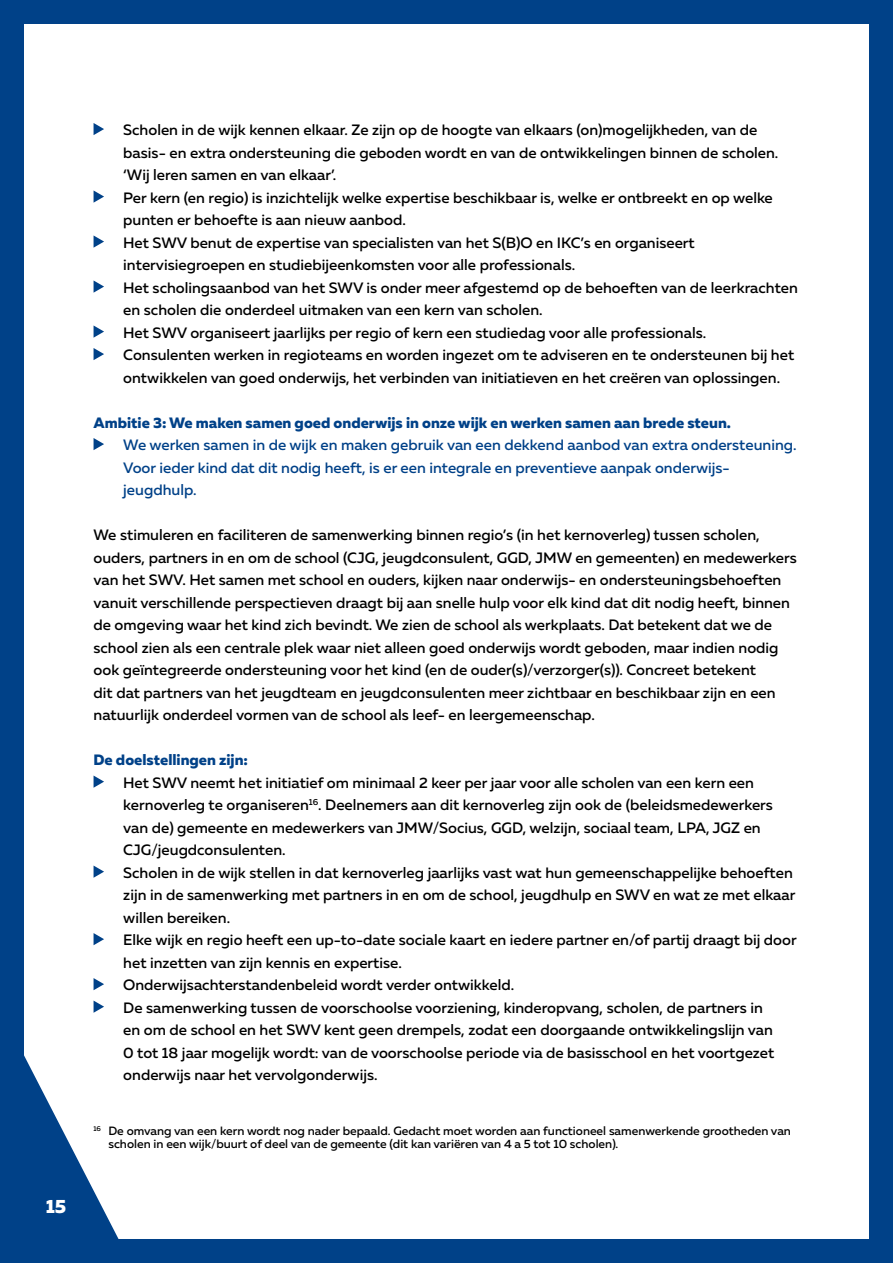
<style>
.page{position:relative;width:893px;height:1263px;background:#fff}
.page>*{position:absolute;margin:0;border:0;box-sizing:border-box;transform-origin:0 0}
.t1{font:800 19.2px "Muller";color:#fff}
.t2{font:500 15px/22.5px "Muller";color:#000}
.t3{font:500 15px/22.5px "Muller";color:#004188}
.t4{font:800 15px "Muller";color:#004188}
.t5{font:500 12px/13.5px "Muller";color:#000}
</style>
<div class="page">
<svg style="left:25px;top:1057px;width:93px;height:181px"></svg>
<div style="left:0;top:0;width:893px;height:1263px;border:24px solid #004188"></div>
<svg style="left:94px;top:123px;width:10px;height:12px"></svg>
<svg style="left:94px;top:190px;width:10px;height:13px"></svg>
<svg style="left:94px;top:235px;width:10px;height:13px"></svg>
<svg style="left:94px;top:280px;width:10px;height:13px"></svg>
<svg style="left:94px;top:325px;width:10px;height:13px"></svg>
<svg style="left:94px;top:348px;width:10px;height:12px"></svg>
<svg style="left:94px;top:438px;width:10px;height:12px"></svg>
<svg style="left:94px;top:776px;width:10px;height:12px"></svg>
<svg style="left:94px;top:866px;width:10px;height:12px"></svg>
<svg style="left:94px;top:933px;width:10px;height:12px"></svg>
<svg style="left:94px;top:978px;width:10px;height:12px"></svg>
<svg style="left:94px;top:1001px;width:10px;height:12px"></svg>
<p class="t1" style="left:46px;top:1194px;width:22px">15</p>
<p class="t2" style="left:123px;top:118px;width:676px">Scholen in de wijk kennen elkaar. Ze zijn op de hoogte van elkaars (on)mogelijkheden, van de basis- en extra ondersteuning die geboden wordt en van de ontwikkelingen binnen de scholen. ‘Wij leren samen en van elkaar’.<br>Per kern (en regio) is inzichtelijk welke expertise beschikbaar is, welke er ontbreekt en op welke punten er behoefte is aan nieuw aanbod.<br>Het SWV benut de expertise van specialisten van het S(B)O en IKC’s en organiseert intervisiegroepen en studiebijeenkomsten voor alle professionals.<br>Het scholingsaanbod van het SWV is onder meer afgestemd op de behoeften van de leerkrachten en scholen die onderdeel uitmaken van een kern van scholen.<br>Het SWV organiseert jaarlijks per regio of kern een studiedag voor alle professionals.<br>Consulenten werken in regioteams en worden ingezet om te adviseren en te ondersteunen bij het ontwikkelen van goed onderwijs, het verbinden van initiatieven en het creëren van oplossingen.</p>
<p class="t4" style="left:94px;top:413px;width:639px">Ambitie 3: We maken samen goed onderwijs in onze wijk en werken samen aan brede steun.</p>
<p class="t3" style="left:123px;top:433px;width:675px">We werken samen in de wijk en maken gebruik van een dekkend aanbod van extra ondersteuning.<br>Voor ieder kind dat dit nodig heeft, is er een integrale en preventieve aanpak onderwijs&shy;jeugdhulp.</p>
<p class="t2" style="left:94px;top:523px;width:705px">We stimuleren en faciliteren de samenwerking binnen regio’s (in het kernoverleg) tussen scholen, ouders, partners in en om de school (CJG, jeugdconsulent, GGD, JMW en gemeenten) en medewerkers van het SWV. Het samen met school en ouders, kijken naar onderwijs- en ondersteuningsbehoeften vanuit verschillende perspectieven draagt bij aan snelle hulp voor elk kind dat dit nodig heeft, binnen de omgeving waar het kind zich bevindt. We zien de school als werkplaats. Dat betekent dat we de school zien als een centrale plek waar niet alleen goed onderwijs wordt geboden, maar indien nodig ook geïntegreerde ondersteuning voor het kind (en de ouder(s)/verzorger(s)). Concreet betekent<br>dit dat partners van het jeugdteam en jeugdconsulenten meer zichtbaar en beschikbaar zijn en een natuurlijk onderdeel vormen van de school als leef- en leergemeenschap.</p>
<p class="t4" style="left:94px;top:750px;width:156px">De doelstellingen zijn:</p>
<p class="t2" style="left:123px;top:771px;width:675px">Het SWV neemt het initiatief om minimaal 2 keer per jaar voor alle scholen van een kern een kernoverleg te organiseren<sup>16</sup>. Deelnemers aan dit kernoverleg zijn ook de (beleidsmedewerkers van de) gemeente en medewerkers van JMW/Socius, GGD, welzijn, sociaal team, LPA, JGZ en CJG/jeugdconsulenten.<br>Scholen in de wijk stellen in dat kernoverleg jaarlijks vast wat hun gemeenschappelijke behoeften zijn in de samenwerking met partners in en om de school, jeugdhulp en SWV en wat ze met elkaar willen bereiken.<br>Elke wijk en regio heeft een up-to-date sociale kaart en iedere partner en/of partij draagt bij door het inzetten van zijn kennis en expertise.<br>Onderwijsachterstandenbeleid wordt verder ontwikkeld.<br>De samenwerking tussen de voorschoolse voorziening, kinderopvang, scholen, de partners in<br>en om de school en het SWV kent geen drempels, zodat een doorgaande ontwikkelingslijn van<br>0 tot 18 jaar mogelijk wordt: van de voorschoolse periode via de basisschool en het voortgezet onderwijs naar het vervolgonderwijs.</p>
<p class="t5" style="left:108px;top:1123px;width:684px;text-indent:-15px"><sup>16</sup> De omvang van een kern wordt nog nader bepaald. Gedacht moet worden aan functioneel samenwerkende grootheden van scholen in een wijk/buurt of deel van de gemeente (dit kan variëren van 4 a 5 tot 10 scholen).</p>
</div>
